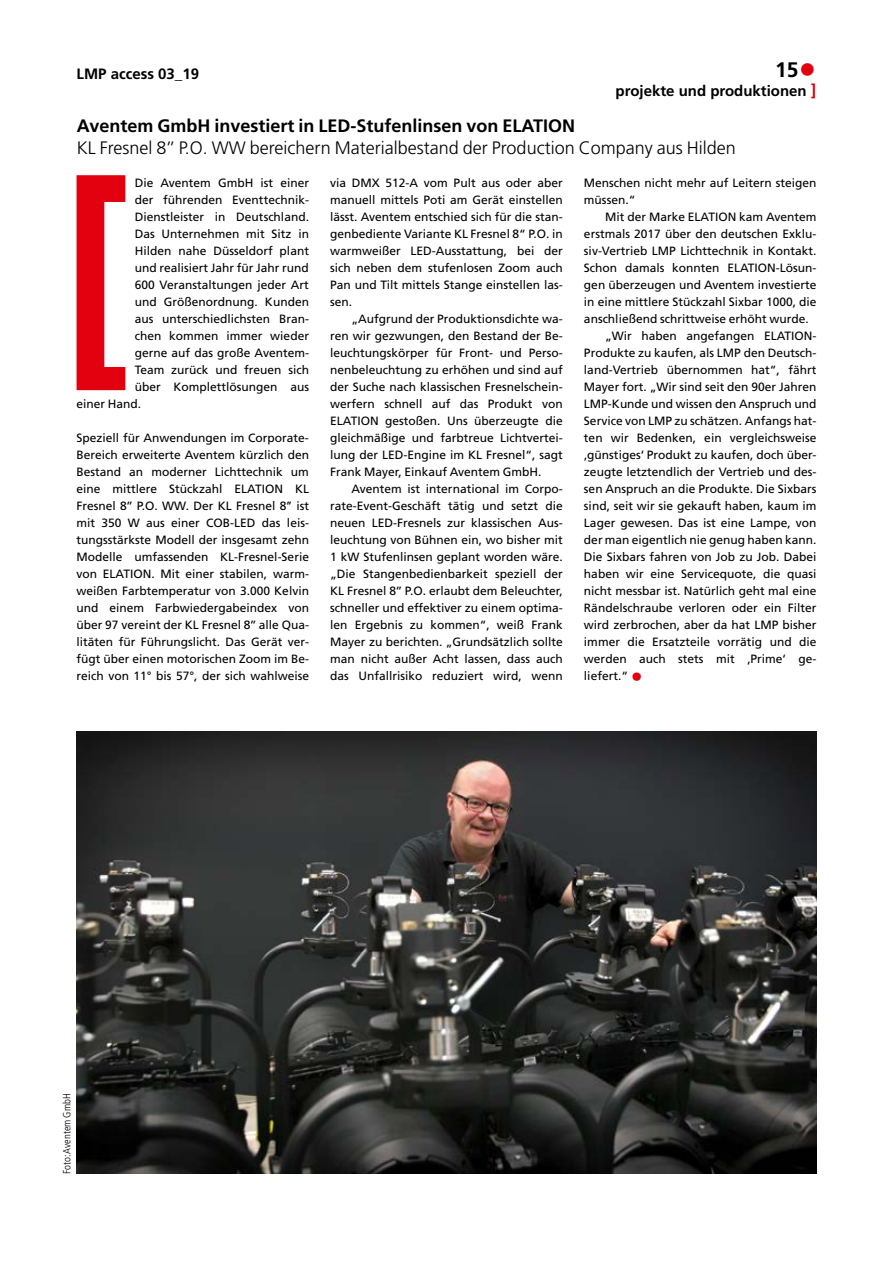
<style>
.page{position:relative;width:893px;height:1263px;background:#fff}
.page>*{position:absolute;margin:0;border:0;box-sizing:border-box;transform-origin:0 0}
.t1{font:700 21px "Frutiger LT Std";color:#000}
.t2{font:300 18px "Frutiger LT Std";color:#000}
.t3{font:700 18px "Frutiger LT Std";color:#000}
.t4{font:700 15px "Frutiger LT Std";color:#000}
.t5{font:12px/17px "Frutiger LT Std";color:#000;text-align:justify}
.t6{font:300 condensed 10.5px "Frutiger LT Std";color:#000}
.s1{font-size:36px;color:#e3000f}
.s2{font-size:16.5px;color:#e3000f}
.s3{font-size:24px;color:#e3000f}
</style>
<div class="page">
<svg style="left:77px;top:175px;width:48px;height:215px"></svg>
<img style="left:77px;top:731px;width:739px;height:443px">
<p class="t4" style="left:77px;top:65px;width:124px">LMP access 03_19</p>
<h1 class="t1" style="left:775px;top:58px;width:43px">15<span class="s1">•</span></h1>
<p class="t4" style="left:616px;top:82px;width:202px">projekte und produktionen <span class="s2">]</span></p>
<h2 class="t3" style="left:77px;top:115px;width:500px">Aventem GmbH investiert in LED-Stufenlinsen von ELATION</h2>
<h2 class="t2" style="left:77px;top:138px;width:660px">KL Fresnel 8’’ P.O. WW bereichern Materialbestand der Production Company aus Hilden</h2>
<p class="t5" style="left:330px;top:175px;width:234px">via DMX 512-A vom Pult aus oder aber manuell mittels Poti am Gerät einstellen lässt. Aventem entschied sich für die stan&shy;genbediente Variante KL Fresnel 8“ P.O. in warmweißer LED-Ausstattung, bei der sich neben dem stufenlosen Zoom auch Pan und Tilt mittels Stange einstellen las&shy;sen.</p>
<p class="t5" style="left:330px;top:311px;width:234px;text-indent:21px">„Aufgrund der Produktionsdichte wa&shy;ren wir gezwungen, den Bestand der Be&shy;leuchtungskörper für Front- und Perso&shy;nenbeleuchtung zu erhöhen und sind auf der Suche nach klassischen Fresnelschein&shy;werfern schnell auf das Produkt von ELATION gestoßen. Uns überzeugte die gleichmäßige und farbtreue Lichtvertei&shy;lung der LED-Engine im KL Fresnel“, sagt Frank Mayer, Einkauf Aventem GmbH.</p>
<p class="t5" style="left:330px;top:481px;width:234px;text-indent:21px">Aventem ist international im Corpo&shy;rate-Event-Geschäft tätig und setzt die neuen LED-Fresnels zur klassischen Aus&shy;leuchtung von Bühnen ein, wo bisher mit 1 kW Stufenlinsen geplant worden wäre. „Die Stangenbedienbarkeit speziell der KL Fresnel 8’’ P.O. erlaubt dem Beleuchter, schneller und effektiver zu einem optima&shy;len Ergebnis zu kommen“, weiß Frank Mayer zu berichten. „Grundsätzlich sollte man nicht außer Acht lassen, dass auch das Unfallrisiko reduziert wird, wenn</p>
<p class="t5" style="left:584px;top:174px;width:234px">Menschen nicht mehr auf Leitern steigen müssen.“</p>
<p class="t5" style="left:605px;top:208px;width:213px">Mit der Marke ELATION kam Aventem</p>
<p class="t5" style="left:584px;top:225px;width:234px">erstmals 2017 über den deutschen Exklu-</p>
<p class="t5" style="left:584px;top:242px;width:234px">siv-Vertrieb LMP Lichttechnik in Kontakt.</p>
<p class="t5" style="left:584px;top:259px;width:234px">Schon damals konnten ELATION-Lösun-</p>
<p class="t5" style="left:584px;top:276px;width:234px">gen überzeugen und Aventem investierte</p>
<p class="t5" style="left:584px;top:293px;width:234px">in eine mittlere Stückzahl Sixbar 1000, die</p>
<p class="t5" style="left:584px;top:310px;width:226px">anschließend schrittweise erhöht wurde.</p>
<p class="t5" style="left:605px;top:327px;width:213px">„Wir haben angefangen ELATION-</p>
<p class="t5" style="left:584px;top:344px;width:234px">Produkte zu kaufen, als LMP den Deutsch-</p>
<p class="t5" style="left:584px;top:361px;width:234px">land-Vertrieb übernommen hat“, fährt</p>
<p class="t5" style="left:584px;top:378px;width:234px">Mayer fort. „Wir sind seit den 90er Jahren</p>
<p class="t5" style="left:584px;top:395px;width:234px">LMP-Kunde und wissen den Anspruch und</p>
<p class="t5" style="left:584px;top:412px;width:234px">Service von LMP zu schätzen. Anfangs hat-</p>
<p class="t5" style="left:584px;top:429px;width:234px">ten wir Bedenken, ein vergleichsweise</p>
<p class="t5" style="left:584px;top:446px;width:234px">‚günstiges‘ Produkt zu kaufen, doch über-</p>
<p class="t5" style="left:584px;top:463px;width:234px">zeugte letztendlich der Vertrieb und des-</p>
<p class="t5" style="left:584px;top:480px;width:234px">sen Anspruch an die Produkte. Die Sixbars</p>
<p class="t5" style="left:584px;top:497px;width:234px">sind, seit wir sie gekauft haben, kaum im</p>
<p class="t5" style="left:584px;top:514px;width:234px">Lager gewesen. Das ist eine Lampe, von</p>
<p class="t5" style="left:584px;top:531px;width:234px">der man eigentlich nie genug haben kann.</p>
<p class="t5" style="left:584px;top:548px;width:234px">Die Sixbars fahren von Job zu Job. Dabei</p>
<p class="t5" style="left:584px;top:565px;width:234px">haben wir eine Servicequote, die quasi</p>
<p class="t5" style="left:584px;top:582px;width:234px">nicht messbar ist. Natürlich geht mal eine</p>
<p class="t5" style="left:584px;top:599px;width:234px">Rändelschraube verloren oder ein Filter</p>
<p class="t5" style="left:584px;top:616px;width:234px">wird zerbrochen, aber da hat LMP bisher</p>
<p class="t5" style="left:584px;top:634px;width:234px">immer die Ersatzteile vorrätig und die</p>
<p class="t5" style="left:584px;top:651px;width:234px">werden auch stets mit ‚Prime‘ ge-</p>
<p class="t5" style="left:584px;top:668px;width:60px">liefert.“ <span class="s3">•</span></p>
<p class="t5" style="left:135px;top:175px;width:176px">Die Aventem GmbH ist einer</p>
<p class="t5" style="left:135px;top:192px;width:176px">der führenden Eventtechnik-</p>
<p class="t5" style="left:135px;top:209px;width:176px">Dienstleister in Deutschland.</p>
<p class="t5" style="left:135px;top:226px;width:176px">Das Unternehmen mit Sitz in</p>
<p class="t5" style="left:135px;top:243px;width:176px">Hilden nahe Düsseldorf plant</p>
<p class="t5" style="left:135px;top:260px;width:176px">und realisiert Jahr für Jahr rund</p>
<p class="t5" style="left:135px;top:277px;width:176px">600 Veranstaltungen jeder Art</p>
<p class="t5" style="left:135px;top:294px;width:176px">und Größenordnung. Kunden</p>
<p class="t5" style="left:135px;top:311px;width:176px">aus unterschiedlichsten Bran-</p>
<p class="t5" style="left:135px;top:328px;width:176px">chen kommen immer wieder</p>
<p class="t5" style="left:135px;top:345px;width:176px">gerne auf das große Aventem-</p>
<p class="t5" style="left:135px;top:362px;width:176px">Team zurück und freuen sich</p>
<p class="t5" style="left:135px;top:379px;width:176px">über Komplettlösungen aus</p>
<p class="t5" style="left:77px;top:396px;width:66px">einer Hand.</p>
<p class="t5" style="left:77px;top:430px;width:234px">Speziell für Anwendungen im Corporate-Bereich erweiterte Aventem kürzlich den Bestand an moderner Lichttechnik um eine mittlere Stückzahl ELATION KL Fresnel 8’’ P.O. WW. Der KL Fresnel 8’’ ist mit 350 W aus einer COB-LED das leis&shy;tungsstärkste Modell der insgesamt zehn Modelle umfassenden KL-Fresnel-Serie von ELATION. Mit einer stabilen, warm&shy;weißen Farbtemperatur von 3.000 Kelvin und einem Farbwiedergabeindex von über 97 vereint der KL Fresnel 8’’ alle Qua&shy;litäten für Führungslicht. Das Gerät ver&shy;fügt über einen motorischen Zoom im Be&shy;reich von 11° bis 57°, der sich wahlweise</p>
<p class="t6" style="left:61px;top:1174px;width:82px;rotate:-90deg">Foto: Aventem GmbH</p>
</div>
